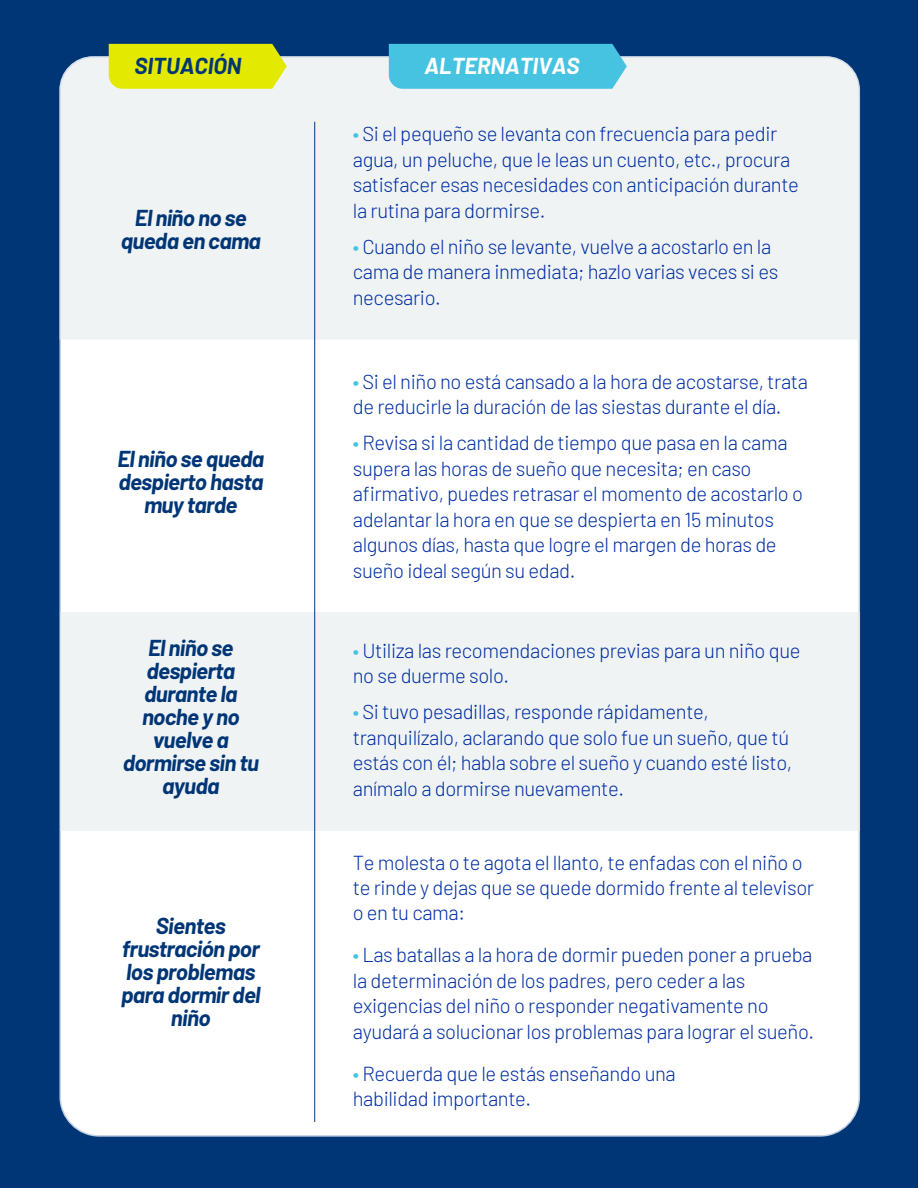
<style>
.page{position:relative;width:918px;height:1188px;background:#003676}
.page>*{position:absolute;margin:0;border:0;box-sizing:border-box;transform-origin:0 0}
.t1{font:italic 700 22.5px/23px "Barlow";letter-spacing:-.03em;color:#003676;text-align:center}
.t2{font:italic 700 22.5px "Barlow";color:#fff}
.t3{font:italic 700 22.5px "Barlow";color:#003676}
.t4{font:300 20.25px/25.5px "Barlow";letter-spacing:-.02em;color:#002ea3}
.s1{font-weight:500;color:#47c3e2}
</style>
<div class="page">
<div style="left:59px;top:55px;width:801px;height:1082px;background:#fff"></div>
<div style="left:60px;top:613px;width:799px;height:218px;background:#f0f3f4"></div>
<div style="left:59px;top:56px;width:800px;height:284px;background:#f0f3f4"></div>
<div style="left:109px;top:44px;width:178px;height:45px;background:#e3ea00"></div>
<hr style="left:314px;top:122px;width:1px;height:1000px;background:#003676">
<div style="left:389px;top:44px;width:238px;height:45px;background:#47c3e2"></div>
<p class="t3" style="left:135px;top:49px;width:108px">SITUACIÓN</p>
<p class="t2" style="left:425px;top:49px;width:156px">ALTERNATIVAS</p>
<p class="t1" style="left:121px;top:204px;width:142px">El niño no se queda en cama</p>
<p class="t1" style="left:117px;top:446px;width:148px">El niño se queda despierto hasta muy tarde</p>
<p class="t1" style="left:123px;top:635px;width:138px">El niño se despierta durante la noche y no vuelve a dormirse sin tu ayuda</p>
<p class="t1" style="left:121px;top:912px;width:141px">Sientes frustración por los problemas para dormir del niño</p>
<p class="t4" style="left:353px;top:120px;width:448px"><span class="s1">•</span> Si el pequeño se levanta con frecuencia para pedir agua, un peluche, que le leas un cuento, etc., procura satisfacer esas necesidades con anticipación durante la rutina para dormirse.</p>
<p class="t4" style="left:353px;top:232px;width:427px"><span class="s1">•</span> Cuando el niño se levante, vuelve a acostarlo en la cama de manera inmediata; hazlo varias veces si es necesario.</p>
<p class="t4" style="left:353px;top:367px;width:457px"><span class="s1">•</span> Si el niño no está cansado a la hora de acostarse, trata de reducirle la duración de las siestas durante el día.</p>
<p class="t4" style="left:353px;top:428px;width:452px"><span class="s1">•</span> Revisa si la cantidad de tiempo que pasa en la cama supera las horas de sueño que necesita; en caso afirmativo, puedes retrasar el momento de acostarlo o adelantar la hora en que se despierta en 15 minutos algunos días, hasta que logre el margen de horas de sueño ideal según su edad.</p>
<p class="t4" style="left:353px;top:636px;width:449px"><span class="s1">•</span> Utiliza las recomendaciones previas para un niño que no se duerme solo.</p>
<p class="t4" style="left:353px;top:698px;width:441px"><span class="s1">•</span> Si tuvo pesadillas, responde rápidamente, tranquilízalo, aclarando que solo fue un sueño, que tú estás con él; habla sobre el sueño y cuando esté listo, anímalo a dormirse nuevamente.</p>
<p class="t4" style="left:353px;top:848px;width:463px">Te molesta o te agota el llanto, te enfadas con el niño o te rinde y dejas que se quede dormido frente al televisor o en tu cama:</p>
<p class="t4" style="left:353px;top:941px;width:463px"><span class="s1">•</span> Las batallas a la hora de dormir pueden poner a prueba la determinación de los padres, pero ceder a las exigencias del niño o responder negativamente no ayudará a solucionar los problemas para lograr el sueño.</p>
<p class="t4" style="left:353px;top:1059px;width:324px"><span class="s1">•</span> Recuerda que le estás enseñando una habilidad importante.</p>
</div>
